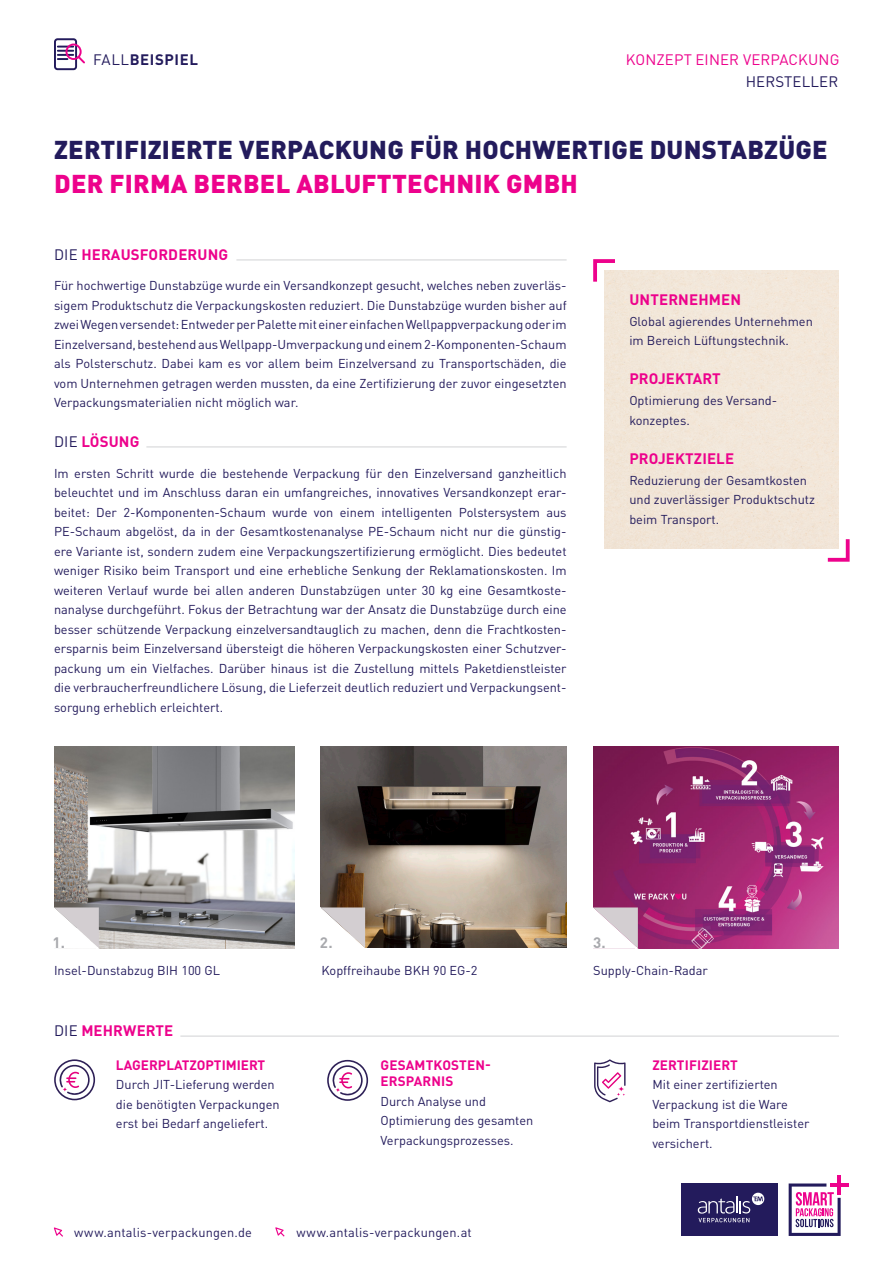
<style>
.page{position:relative;width:893px;height:1263px;background:#fff}
.page>*{position:absolute;margin:0;border:0;box-sizing:border-box;transform-origin:0 0}
.t1{font:900 25.5px/34.5px "DINOT";letter-spacing:.01em;color:#231b5c}
.t2{font:700 15px "DINOT";letter-spacing:.01em;color:#ed028c}
.t3{font:15px "DINOT";letter-spacing:.01em;color:#ed028c}
.t4{font:700 15px "DINOT";letter-spacing:.04em;color:#231b5c}
.t5{font:15px "DINOT";letter-spacing:.01em;color:#231b5c}
.t6{font:700 15px "DINOT";color:#a8a9ad}
.t7{font:700 13.5px "DINOT";letter-spacing:.01em;color:#ed028c}
.t8{font:12.75px/19.5px "DINOT";color:#231b5c}
.s1{font-weight:400}
.s2{color:#ed028c}
.s3{font-weight:400;color:#231b5c}
.s4{font-weight:500;font-size:18px}
</style>
<div class="page">
<svg style="left:54px;top:1059px;width:41px;height:41px"></svg>
<svg style="left:327px;top:1060px;width:41px;height:41px"></svg>
<svg style="left:594px;top:1059px;width:32px;height:43px"></svg>
<hr style="left:180px;top:1036px;width:659px;height:1px;background:#d1d2d4">
<img style="left:54px;top:747px;width:240px;height:201px">
<svg style="left:54px;top:905px;width:48px;height:44px"></svg>
<img style="left:321px;top:746px;width:245px;height:202px">
<svg style="left:320px;top:905px;width:48px;height:43px"></svg>
<img style="left:593px;top:747px;width:246px;height:201px">
<svg style="left:593px;top:905px;width:48px;height:44px"></svg>
<svg style="left:54px;top:38px;width:31px;height:33px"></svg>
<svg style="left:54px;top:1227px;width:9px;height:10px"></svg>
<div style="left:604px;top:270px;width:234px;height:279px;background:#f2e6d9"></div>
<hr style="left:236px;top:259px;width:331px;height:1px;background:#d1d2d4">
<hr style="left:146px;top:446px;width:421px;height:1px;background:#d1d2d4">
<div style="left:682px;top:1183px;width:96px;height:53px;background:#231b5c"></div>
<svg style="left:698px;top:1193px;width:66px;height:29px"></svg>
<svg style="left:789px;top:1183px;width:52px;height:53px"></svg>
<hr style="left:838px;top:1175px;width:3px;height:19px;background:#ed028c">
<hr style="left:830px;top:1183px;width:18px;height:3px;background:#ed028c">
<svg style="left:824px;top:535px;width:26px;height:27px"></svg>
<svg style="left:593px;top:259px;width:26px;height:26px"></svg>
<svg style="left:275px;top:1227px;width:10px;height:9px"></svg>
<p class="t4" style="left:93px;top:48px;width:106px"><span class="s1">FALL</span>BEISPIEL</p>
<p class="t3" style="left:626px;top:48px;width:215px">KONZEPT EINER VERPACKUNG</p>
<p class="t5" style="left:746px;top:70px;width:94px">HERSTELLER</p>
<p class="t1" style="left:54px;top:130px;width:775px">ZERTIFIZIERTE VERPACKUNG FÜR HOCHWERTIGE DUNSTABZÜGE<br><span class="s2">DER FIRMA BERBEL ABLUFTTECHNIK GMBH</span></p>
<p class="t2" style="left:54px;top:243px;width:176px"><span class="s3">DIE</span> HERAUSFORDERUNG</p>
<p class="t8" style="left:54px;top:275px;width:514px;text-align:justify">Für hochwertige Dunstabzüge wurde ein Versandkonzept gesucht, welches neben zuverläs&shy;sigem Produktschutz die Verpackungskosten reduziert. Die Dunstabzüge wurden bisher auf zwei Wegen versendet: Entweder per Palette mit einer einfachen Wellpappverpackung oder im Einzelversand, bestehend aus Wellpapp-Umverpackung und einem 2-Komponenten-Schaum als Polsterschutz. Dabei kam es vor allem beim Einzelversand zu Transportschäden, die vom Unternehmen getragen werden mussten, da eine Zertifizierung der zuvor eingesetzten Verpackungsmaterialien nicht möglich war.</p>
<p class="t2" style="left:54px;top:430px;width:87px"><span class="s3">DIE</span> LÖSUNG</p>
<p class="t8" style="left:54px;top:462px;width:514px;text-align:justify">Im ersten Schritt wurde die bestehende Verpackung für den Einzelversand ganzheitlich beleuchtet und im Anschluss daran ein umfangreiches, innovatives Versandkonzept erar&shy;beitet: Der 2-Komponenten-Schaum wurde von einem intelligenten Polstersystem aus PE-Schaum abgelöst, da in der Gesamtkostenanalyse PE-Schaum nicht nur die günstig&shy;ere Variante ist, sondern zudem eine Verpackungszertifizierung ermöglicht. Dies bedeutet weniger Risiko beim Transport und eine erhebliche Senkung der Reklamationskosten. Im weiteren Verlauf wurde bei allen anderen Dunstabzügen unter 30 kg eine Gesamtkoste&shy;nanalyse durchgeführt. Fokus der Betrachtung war der Ansatz die Dunstabzüge durch eine besser schützende Verpackung einzelversandtauglich zu machen, denn die Frachtkosten&shy;ersparnis beim Einzelversand übersteigt die höheren Verpackungskosten einer Schutzver&shy;packung um ein Vielfaches. Darüber hinaus ist die Zustellung mittels Paketdienstleister die verbraucherfreundlichere Lösung, die Lieferzeit deutlich reduziert und Verpackungsent&shy;sorgung erheblich erleichtert.</p>
<p class="t2" style="left:629px;top:287px;width:113px">UNTERNEHMEN</p>
<p class="t8" style="left:629px;top:310px;width:185px">Global agierendes Unternehmen im Bereich Lüftungstechnik.</p>
<p class="t2" style="left:629px;top:367px;width:93px">PROJEKTART</p>
<p class="t8" style="left:629px;top:390px;width:149px">Optimierung des Versand-</p>
<p class="t8" style="left:629px;top:409px;width:62px">konzeptes.</p>
<p class="t2" style="left:629px;top:446px;width:106px">PROJEKTZIELE</p>
<p class="t8" style="left:629px;top:469px;width:187px">Reduzierung der Gesamtkosten und zuverlässiger Produktschutz beim Transport.</p>
<p class="t6" style="left:52px;top:931px;width:14px">1.</p>
<p class="t8" style="left:54px;top:960px;width:168px">Insel-Dunstabzug BIH 100 GL</p>
<p class="t2" style="left:54px;top:1019px;width:121px"><span class="s3">DIE</span> MEHRWERTE</p>
<p class="t7" style="left:116px;top:1054px;width:151px">LAGERPLATZOPTIMIERT</p>
<p class="t8" style="left:116px;top:1074px;width:165px">Durch JIT-Lieferung werden die benötigten Verpackungen erst bei Bedarf angeliefert.</p>
<p class="t6" style="left:320px;top:931px;width:15px">2<span class="s4">.</span></p>
<p class="t8" style="left:321px;top:960px;width:158px">Kopffreihaube BKH 90 EG-2</p>
<p class="t7" style="left:381px;top:1054px;width:112px">GESAMTKOSTEN-</p>
<p class="t7" style="left:381px;top:1071px;width:75px">ERSPARNIS</p>
<p class="t8" style="left:380px;top:1090px;width:154px">Durch Analyse und<br>Optimierung des gesamten<br>Verpackungsprozesses.</p>
<p class="t8" style="left:74px;top:1221px;width:179px">www.antalis-verpackungen.de</p>
<p class="t8" style="left:296px;top:1221px;width:177px">www.antalis-verpackungen.at</p>
<p class="t6" style="left:593px;top:931px;width:14px">3.</p>
<p class="t8" style="left:593px;top:960px;width:116px">Supply-Chain-Radar</p>
<p class="t7" style="left:652px;top:1054px;width:87px">ZERTIFIZIERT</p>
<p class="t8" style="left:652px;top:1074px;width:159px">Mit einer zertifizierten<br>Verpackung ist die Ware beim Transportdienstleister versichert.</p>
</div>
